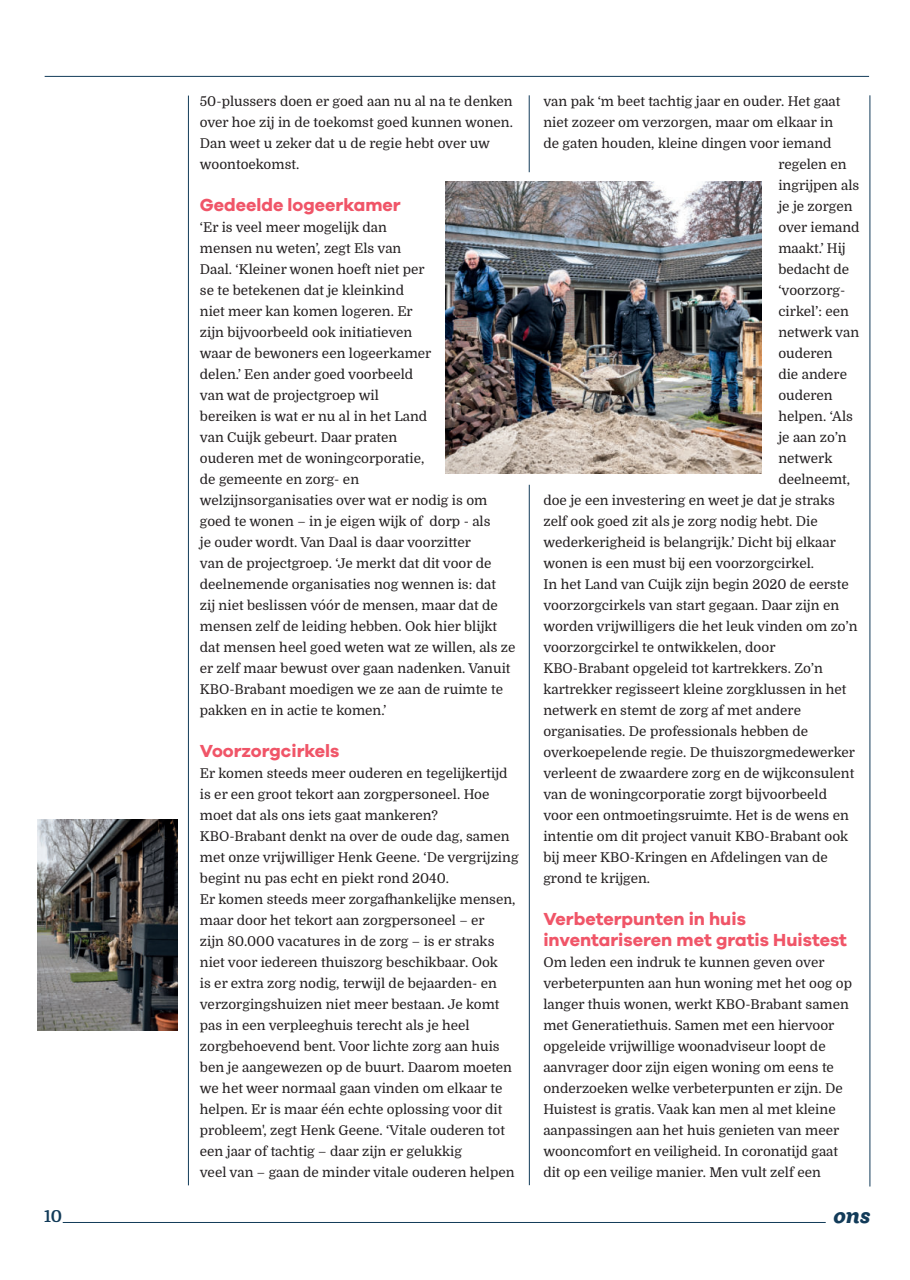
<style>
.page{position:relative;width:910px;height:1280px;background:#fff}
.page>*{position:absolute;margin:0;border:0;box-sizing:border-box;transform-origin:0 0}
.t1{font:italic 800 21px "Ulises";color:#123b59}
.t2{font:700 18px/21px "Galano Grotesque DEMO";color:#f05568}
.t3{font:700 16.5px "Domine";color:#123b59}
.t4{font:13.5px/21px "Domine";color:#231f20}
</style>
<div class="page">
<hr style="left:870px;top:95px;width:1px;height:1091px;background:#123b59">
<hr style="left:529px;top:95px;width:1px;height:77px;background:#123b59">
<hr style="left:63px;top:1222px;width:763px;height:1px;background:#123b59">
<hr style="left:45px;top:76px;width:824px;height:1px;background:#123b59">
<img style="left:446px;top:181px;width:315px;height:292px">
<hr style="left:188px;top:96px;width:1px;height:1089px;background:#123b59">
<img style="left:37px;top:820px;width:141px;height:210px">
<hr style="left:529px;top:485px;width:1px;height:700px;background:#123b59">
<p class="t4" style="left:200px;top:91px;width:315px">50-plussers doen er goed aan nu al na te denken over hoe zij in de toekomst goed kunnen wonen.<br>Dan weet u zeker dat u de regie hebt over uw woontoekomst.</p>
<h2 class="t2" style="left:200px;top:195px;width:202px">Gedeelde logeerkamer</h2>
<p class="t4" style="left:200px;top:217px;width:317px">‘Er is veel meer mogelijk dan<br>mensen nu weten’, zegt Els van<br>Daal. ‘Kleiner wonen hoeft niet per<br>se te betekenen dat je kleinkind<br>niet meer kan komen logeren. Er<br>zijn bijvoorbeeld ook initiatieven<br>waar de bewoners een logeerkamer<br>delen.’ Een ander goed voorbeeld<br>van wat de projectgroep wil<br>bereiken is wat er nu al in het Land<br>van Cuijk gebeurt. Daar praten<br>ouderen met de woningcorporatie,<br>de gemeente en zorg- en<br>welzijnsorganisaties over wat er nodig is om goed te wonen – in je eigen wijk of dorp - als<br>je ouder wordt. Van Daal is daar voorzitter<br>van de projectgroep. ‘Je merkt dat dit voor de deelnemende organisaties nog wennen is: dat<br>zij niet beslissen vóór de mensen, maar dat de mensen zelf de leiding hebben. Ook hier blijkt dat mensen heel goed weten wat ze willen, als ze er zelf maar bewust over gaan nadenken. Vanuit KBO-Brabant moedigen we ze aan de ruimte te pakken en in actie te komen.’</p>
<h2 class="t2" style="left:200px;top:741px;width:141px">Voorzorgcirkels</h2>
<p class="t4" style="left:200px;top:763px;width:320px">Er komen steeds meer ouderen en tegelijkertijd is er een groot tekort aan zorgpersoneel. Hoe moet dat als ons iets gaat mankeren?<br>KBO-Brabant denkt na over de oude dag, samen met onze vrijwilliger Henk Geene. ‘De vergrijzing begint nu pas echt en piekt rond 2040.<br>Er komen steeds meer zorgafhankelijke mensen, maar door het tekort aan zorgpersoneel – er<br>zijn 80.000 vacatures in de zorg – is er straks niet voor iedereen thuiszorg beschikbaar. Ook<br>is er extra zorg nodig, terwijl de bejaarden- en verzorgingshuizen niet meer bestaan. Je komt pas in een verpleeghuis terecht als je heel zorgbehoevend bent. Voor lichte zorg aan huis ben je aangewezen op de buurt. Daarom moeten we het weer normaal gaan vinden om elkaar te helpen. Er is maar één echte oplossing voor dit probleem', zegt Henk Geene. ‘Vitale ouderen tot een jaar of tachtig – daar zijn er gelukkig<br>veel van – gaan de minder vitale ouderen helpen</p>
<p class="t4" style="left:543px;top:91px;width:299px">van pak ‘m beet tachtig jaar en ouder. Het gaat</p>
<p class="t4" style="left:543px;top:112px;width:291px">niet zozeer om verzorgen, maar om elkaar in</p>
<p class="t4" style="left:543px;top:133px;width:290px">de gaten houden, kleine dingen voor iemand</p>
<p class="t4" style="left:778px;top:154px;width:70px">regelen en</p>
<p class="t4" style="left:778px;top:175px;width:83px">ingrijpen als</p>
<p class="t4" style="left:778px;top:196px;width:76px">je je zorgen</p>
<p class="t4" style="left:778px;top:217px;width:83px">over iemand</p>
<p class="t4" style="left:778px;top:238px;width:69px">maakt.’ Hij</p>
<p class="t4" style="left:778px;top:259px;width:72px">bedacht de</p>
<p class="t4" style="left:778px;top:280px;width:68px">‘voorzorg-</p>
<p class="t4" style="left:778px;top:301px;width:72px">cirkel’: een</p>
<p class="t4" style="left:778px;top:322px;width:82px">netwerk van</p>
<p class="t4" style="left:778px;top:343px;width:56px">ouderen</p>
<p class="t4" style="left:778px;top:364px;width:70px">die andere</p>
<p class="t4" style="left:778px;top:385px;width:56px">ouderen</p>
<p class="t4" style="left:778px;top:406px;width:76px">helpen. ‘Als</p>
<p class="t4" style="left:778px;top:427px;width:70px">je aan zo’n</p>
<p class="t4" style="left:778px;top:448px;width:55px">netwerk</p>
<p class="t4" style="left:778px;top:469px;width:73px">deelneemt,</p>
<p class="t4" style="left:543px;top:490px;width:293px">doe je een investering en weet je dat je straks</p>
<p class="t4" style="left:543px;top:511px;width:276px">zelf ook goed zit als je zorg nodig hebt. Die</p>
<p class="t4" style="left:543px;top:532px;width:294px">wederkerigheid is belangrijk.’ Dicht bij elkaar</p>
<p class="t4" style="left:543px;top:553px;width:272px">wonen is een must bij een voorzorgcirkel.</p>
<p class="t4" style="left:543px;top:574px;width:307px">In het Land van Cuijk zijn begin 2020 de eerste</p>
<p class="t4" style="left:543px;top:595px;width:297px">voorzorgcirkels van start gegaan. Daar zijn en</p>
<p class="t4" style="left:543px;top:616px;width:316px">worden vrijwilligers die het leuk vinden om zo’n</p>
<p class="t4" style="left:543px;top:637px;width:234px">voorzorgcirkel te ontwikkelen, door</p>
<p class="t4" style="left:543px;top:658px;width:281px">KBO-Brabant opgeleid tot kartrekkers. Zo’n</p>
<p class="t4" style="left:543px;top:679px;width:305px">kartrekker regisseert kleine zorgklussen in het</p>
<p class="t4" style="left:543px;top:700px;width:259px">netwerk en stemt de zorg af met andere</p>
<p class="t4" style="left:543px;top:721px;width:266px">organisaties. De professionals hebben de</p>
<p class="t4" style="left:543px;top:742px;width:313px">overkoepelende regie. De thuiszorgmedewerker</p>
<p class="t4" style="left:543px;top:763px;width:312px">verleent de zwaardere zorg en de wijkconsulent</p>
<p class="t4" style="left:543px;top:784px;width:285px">van de woningcorporatie zorgt bijvoorbeeld</p>
<p class="t4" style="left:543px;top:805px;width:307px">voor een ontmoetingsruimte. Het is de wens en</p>
<p class="t4" style="left:543px;top:826px;width:306px">intentie om dit project vanuit KBO-Brabant ook</p>
<p class="t4" style="left:543px;top:847px;width:286px">bij meer KBO-Kringen en Afdelingen van de</p>
<p class="t4" style="left:543px;top:868px;width:108px">grond te krijgen.</p>
<h2 class="t2" style="left:543px;top:909px;width:305px">Verbeterpunten in huis inventariseren met gratis Huistest</h2>
<p class="t4" style="left:543px;top:952px;width:310px">Om leden een indruk te kunnen geven over verbeterpunten aan hun woning met het oog op langer thuis wonen, werkt KBO-Brabant samen met Generatiethuis. Samen met een hiervoor opgeleide vrijwillige woonadviseur loopt de aanvrager door zijn eigen woning om eens te onderzoeken welke verbeterpunten er zijn. De Huistest is gratis. Vaak kan men al met kleine aanpassingen aan het huis genieten van meer wooncomfort en veiligheid. In coronatijd gaat dit op een veilige manier. Men vult zelf een</p>
<p class="t3" style="left:44px;top:1207px;width:20px">10</p>
<h1 class="t1" style="left:833px;top:1204px;width:39px">ons</h1>
</div>
